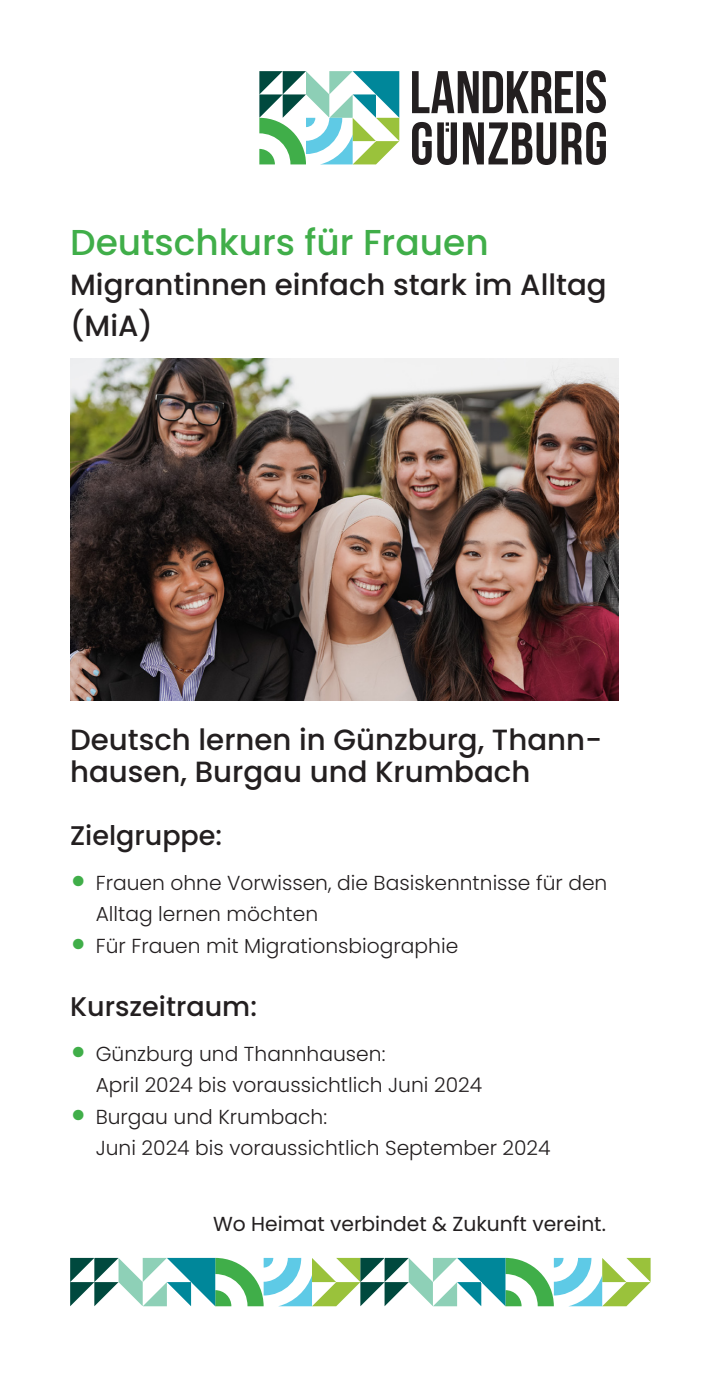
<style>
.page{position:relative;width:708px;height:1378px;background:#fff}
.page>*{position:absolute;margin:0;border:0;box-sizing:border-box;transform-origin:0 0}
.t1{font:500 36px "Poppins";color:#40ae49}
.t2{font:500 29.25px/40.5px "Poppins";color:#231f20}
.t3{font:500 27px "Poppins";color:#231f20}
.t4{font:300 20.25px/31.5px "Poppins";color:#231f20}
.t5{font:20.25px "Poppins";color:#231f20}
.s1{font-size:45px;color:#40ae49}
</style>
<div class="page">
<svg style="left:259px;top:71px;width:140px;height:93px"></svg>
<svg style="left:412px;top:70px;width:194px;height:95px"></svg>
<img style="left:70px;top:358px;width:549px;height:342px">
<svg style="left:70px;top:1258px;width:581px;height:48px"></svg>
<p class="t1" style="left:70px;top:221px;width:420px">Deutschkurs für Frauen</p>
<p class="t2" style="left:70px;top:265px;width:538px">Migrantinnen einfach stark im Alltag (MiA)</p>
<p class="t2" style="left:70px;top:724px;width:534px;line-height:31.5px">Deutsch lernen in Günzburg, Thann&shy;hausen, Burgau und Krumbach</p>
<p class="t3" style="left:70px;top:819px;width:154px">Zielgruppe:</p>
<p class="t4" style="left:96px;top:867px;width:513px;text-indent:-26px"><span class="s1">•</span> Frauen ohne Vorwissen, die Basiskenntnisse für den<br>Alltag lernen möchten</p>
<p class="t4" style="left:70px;top:930px;width:390px"><span class="s1">•</span> Für Frauen mit Migrationsbiographie</p>
<p class="t3" style="left:70px;top:990px;width:188px">Kurszeitraum:</p>
<p class="t4" style="left:70px;top:1038px;width:317px"><span class="s1">•</span> Günzburg und Thannhausen:</p>
<p class="t4" style="left:96px;top:1069px;width:388px">April 2024 bis voraussichtlich Juni 2024</p>
<p class="t4" style="left:70px;top:1101px;width:258px"><span class="s1">•</span> Burgau und Krumbach:</p>
<p class="t4" style="left:96px;top:1132px;width:456px">Juni 2024 bis voraussichtlich September 2024</p>
<p class="t5" style="left:213px;top:1212px;width:394px">Wo Heimat verbindet &amp; Zukunft vereint.</p>
</div>
